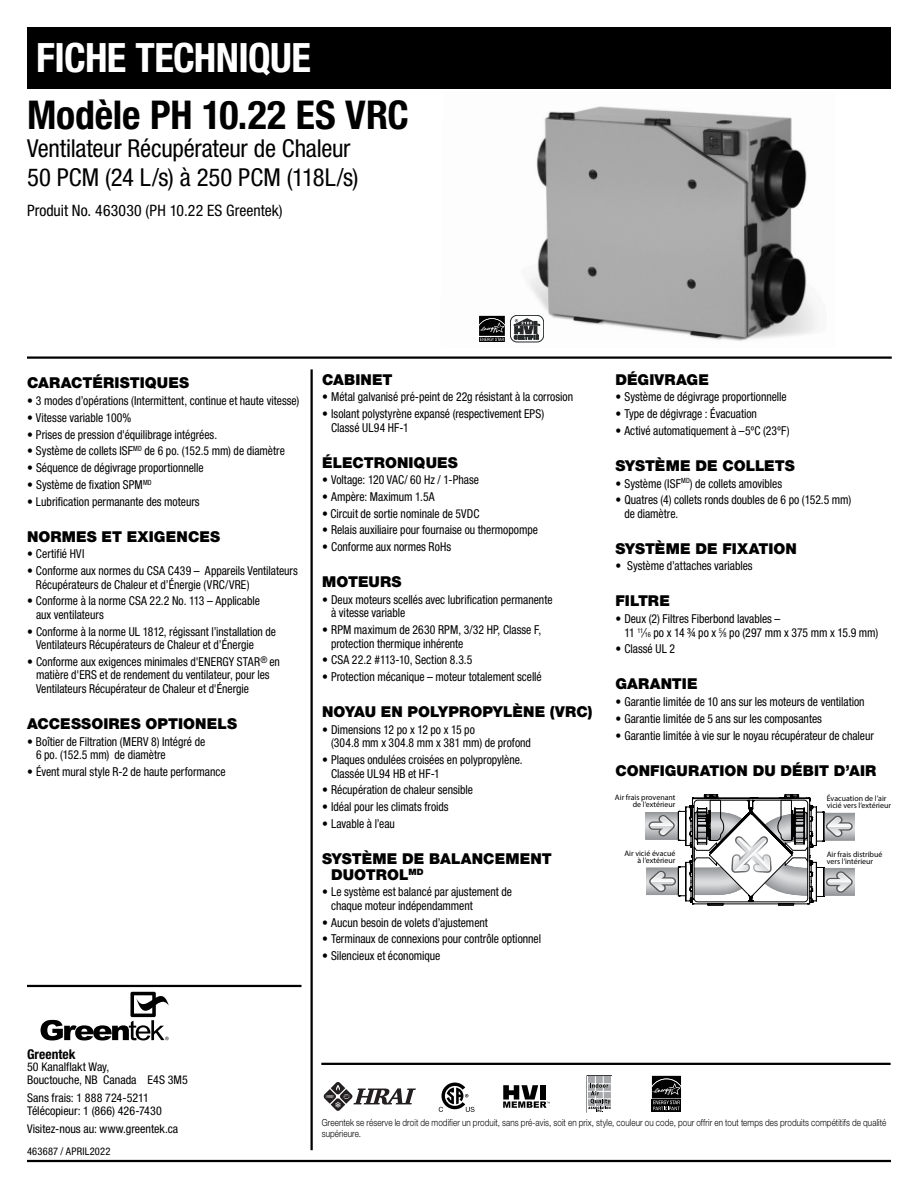
<style>
.page{position:relative;width:918px;height:1188px;background:#fff}
.page>*{position:absolute;margin:0;border:0;box-sizing:border-box;transform-origin:0 0}
.t1{font:700 condensed 40.5px "Helvetica Neue";letter-spacing:-.015em;color:#fff}
.t2{font:700 condensed 39.75px "Helvetica Neue";letter-spacing:-.005em;color:#000}
.t3{font:condensed 24.75px/28.5px "Helvetica Neue";letter-spacing:-.01em;color:#000}
.t4{font:condensed 15.75px "Helvetica Neue";letter-spacing:.005em;color:#000}
.t5{font:900 15px/15.8px "Helvetica Neue";letter-spacing:.005em;color:#000}
.t6{font:700 condensed 13.5px "Helvetica Neue";letter-spacing:.005em;color:#000}
.t7{font:condensed 12.3px/13.5px "Helvetica Neue";color:#000;scale:.95 1}
.t8{font:condensed 12px/12.8px "Helvetica Neue";color:#000}
.t9{font:condensed 10.5px "Helvetica Neue";letter-spacing:.02em;color:#000}
.t10{font:300 9.75px/10.5px "Helvetica Neue";letter-spacing:.01em;color:#000;scale:.83 1}
.t11{font:7.95px/6.9px "Myriad Pro";color:#000}
.s1{font-size:6.75px}
</style>
<div class="page">
<div style="left:27px;top:27px;width:864px;height:61px;background:#000"></div>
<hr style="left:27px;top:356px;width:865px;height:3px;background:#000">
<hr style="left:310px;top:369px;width:3px;height:781px;background:#000">
<img style="left:510px;top:106px;width:309px;height:237px">
<div style="left:510px;top:315px;width:34px;height:27px;border:1px solid #242829;border-radius:7px"></div>
<svg style="left:513px;top:319px;width:27px;height:21px"></svg>
<hr style="left:27px;top:985px;width:275px;height:2px;background:#000">
<hr style="left:27px;top:1160px;width:864px;height:2px;background:#000">
<svg style="left:324px;top:1082px;width:92px;height:29px"></svg>
<div style="left:587px;top:1075px;width:25px;height:38px;border:1px solid #010101"></div>
<div style="left:587px;top:1076px;width:24px;height:36px;background:#fff"></div>
<div style="left:588px;top:1076px;width:23px;height:30px;background:#a7a9ac"></div>
<hr style="left:595px;top:1076px;width:1px;height:30px;background:#fff">
<hr style="left:603px;top:1076px;width:1px;height:30px;background:#fff">
<svg style="left:588px;top:1083px;width:23px;height:29px"></svg>
<svg style="left:503px;top:1085px;width:47px;height:23px"></svg>
<div style="left:540px;top:1085px;width:6px;height:15px;background:#000"></div>
<svg style="left:439px;top:1083px;width:36px;height:29px"></svg>
<hr style="left:321px;top:1063px;width:570px;height:2px;background:#000">
<svg style="left:645px;top:795px;width:210px;height:111px"></svg>
<svg style="left:651px;top:1075px;width:30px;height:37px"></svg>
<svg style="left:652px;top:1110px;width:29px;height:2px"></svg>
<svg style="left:652px;top:1076px;width:29px;height:34px"></svg>
<div style="left:478px;top:315px;width:27px;height:21px;background:#d8d8d8"></div>
<svg style="left:478px;top:316px;width:27px;height:26px"></svg>
<svg style="left:41px;top:992px;width:128px;height:48px"></svg>
<h1 class="t1" style="left:36px;top:33px;width:276px">FICHE TECHNIQUE</h1>
<h2 class="t2" style="left:27px;top:91px;width:383px">Modèle PH 10.22 ES VRC</h2>
<h3 class="t3" style="left:27px;top:134px;width:333px">Ventilateur Récupérateur de Chaleur<br>50 PCM (24 L/s) à 250 PCM (118L/s)</h3>
<p class="t4" style="left:27px;top:201px;width:257px">Produit No. 463030 (PH 10.22 ES Greentek)</p>
<p class="t5" style="left:27px;top:375px;width:164px">CARACTÉRISTIQUES</p>
<p class="t7" style="left:27px;top:394px;width:288px">• 3 modes d’opérations (Intermittent, continue et haute vitesse)</p>
<p class="t7" style="left:27px;top:411px;width:111px">• Vitesse variable 100%</p>
<p class="t7" style="left:27px;top:427px;width:202px">• Prises de pression d'équilibrage intégrées.</p>
<p class="t7" style="left:27px;top:444px;width:273px">• Système de collets ISF<sup>MD</sup> de 6 po. (152.5 mm) de diamètre</p>
<p class="t7" style="left:27px;top:461px;width:187px">• Séquence de dégivrage proportionnelle</p>
<p class="t7" style="left:27px;top:478px;width:133px">• Système de fixation SPM<sup>MD</sup></p>
<p class="t7" style="left:27px;top:494px;width:183px">• Lubrification permanante des moteurs</p>
<p class="t5" style="left:27px;top:528px;width:195px">NORMES ET EXIGENCES</p>
<p class="t7" style="left:27px;top:547px;width:62px">• Certifié HVI</p>
<p class="t7" style="left:36px;top:564px;width:277px;text-indent:-9px">• Conforme aux normes du CSA C439 – Appareils Ventilateurs<br>Récupérateurs de Chaleur et d’Énergie (VRC/VRE)</p>
<p class="t7" style="left:36px;top:594px;width:237px;text-indent:-9px">• Conforme à la norme CSA 22.2 No. 113 – Applicable aux ventilateurs</p>
<p class="t7" style="left:36px;top:624px;width:254px;text-indent:-9px">• Conforme à la norme UL 1812, régissant l’installation de<br>Ventilateurs Récupérateurs de Chaleur et d’Énergie</p>
<p class="t7" style="left:36px;top:655px;width:258px;text-indent:-9px">• Conforme aux exigences minimales d'ENERGY STAR<sup>®</sup> en matière d'ERS et de rendement du ventilateur, pour les<br>Ventilateurs Récupérateur de Chaleur et d'Énergie</p>
<p class="t5" style="left:27px;top:716px;width:212px">ACCESSOIRES OPTIONELS</p>
<p class="t7" style="left:36px;top:734px;width:180px;text-indent:-9px">• Boîtier de Filtration (MERV 8) Intégré de<br>6 po. (152.5 mm) de diamètre</p>
<p class="t7" style="left:27px;top:765px;width:211px">• Évent mural style R-2 de haute performance</p>
<p class="t5" style="left:322px;top:371px;width:72px">CABINET</p>
<p class="t7" style="left:322px;top:390px;width:266px">• Métal galvanisé pré-peint de 22g résistant à la corrosion</p>
<p class="t7" style="left:331px;top:407px;width:226px;text-indent:-9px">• Isolant polystyrène expansé (respectivement EPS)<br>Classé UL94 HF-1</p>
<p class="t5" style="left:322px;top:454px;width:137px">ÉLECTRONIQUES</p>
<p class="t7" style="left:322px;top:473px;width:167px">• Voltage: 120 VAC/ 60 Hz / 1-Phase</p>
<p class="t7" style="left:322px;top:490px;width:120px">• Ampère: Maximum 1.5A</p>
<p class="t7" style="left:322px;top:507px;width:167px">• Circuit de sortie nominale de 5VDC</p>
<p class="t7" style="left:322px;top:523px;width:229px">• Relais auxiliaire pour fournaise ou thermopompe</p>
<p class="t7" style="left:322px;top:540px;width:137px">• Conforme aux normes RoHs</p>
<p class="t5" style="left:322px;top:574px;width:81px">MOTEURS</p>
<p class="t7" style="left:331px;top:593px;width:235px;text-indent:-9px">• Deux moteurs scellés avec lubrification permanente à vitesse variable</p>
<p class="t7" style="left:331px;top:623px;width:223px;text-indent:-9px">• RPM maximum de 2630 RPM, 3/32 HP, Classe F, protection thermique inhérente</p>
<p class="t7" style="left:322px;top:653px;width:160px">• CSA 22.2 #113-10, Section 8.3.5</p>
<p class="t7" style="left:322px;top:670px;width:233px">• Protection mécanique – moteur totalement scellé</p>
<p class="t5" style="left:322px;top:704px;width:272px">NOYAU EN POLYPROPYLÈNE (VRC)</p>
<p class="t7" style="left:331px;top:723px;width:212px;text-indent:-9px">• Dimensions 12 po x 12 po x 15 po<br>(304.8 mm x 304.8 mm x 381 mm) de profond</p>
<p class="t7" style="left:331px;top:753px;width:203px;text-indent:-9px">• Plaques ondulées croisées en polypropylène.<br>Classée UL94 HB et HF-1</p>
<p class="t7" style="left:322px;top:783px;width:160px">• Récupération de chaleur sensible</p>
<p class="t7" style="left:322px;top:800px;width:135px">• Idéal pour les climats froids</p>
<p class="t7" style="left:322px;top:817px;width:78px">• Lavable à l’eau</p>
<p class="t5" style="left:331px;top:851px;width:222px;text-indent:-9px">SYSTÈME DE BALANCEMENT<br>DUOTROL<sup>MD</sup></p>
<p class="t7" style="left:331px;top:885px;width:192px;text-indent:-9px">• Le système est balancé par ajustement de chaque moteur indépendamment</p>
<p class="t7" style="left:322px;top:915px;width:176px">• Aucun besoin de volets d’ajustement</p>
<p class="t7" style="left:322px;top:932px;width:232px">• Terminaux de connexions pour contrôle optionnel</p>
<p class="t7" style="left:322px;top:949px;width:126px">• Silencieux et économique</p>
<p class="t5" style="left:615px;top:371px;width:95px">DÉGIVRAGE</p>
<p class="t7" style="left:615px;top:390px;width:182px">• Système de dégivrage proportionnelle</p>
<p class="t7" style="left:615px;top:407px;width:151px">• Type de dégivrage : Évacuation</p>
<p class="t7" style="left:615px;top:424px;width:185px">• Activé automatiquement à –5ºC (23ºF)</p>
<p class="t5" style="left:615px;top:457px;width:181px">SYSTÈME DE COLLETS</p>
<p class="t7" style="left:615px;top:476px;width:177px">• Système (ISF<sup>MD</sup>) de collets amovibles</p>
<p class="t7" style="left:624px;top:493px;width:240px;text-indent:-9px">• Quatres (4) collets ronds doubles de 6 po (152.5 mm) de diamètre.</p>
<p class="t5" style="left:615px;top:540px;width:183px">SYSTÈME DE FIXATION</p>
<p class="t7" style="left:615px;top:559px;width:146px">• Système d’attaches variables</p>
<p class="t5" style="left:615px;top:593px;width:56px">FILTRE</p>
<p class="t7" style="left:624px;top:612px;width:269px;text-indent:-9px">• Deux (2) Filtres Fiberbond lavables –<br>11 <sup>11</sup>⁄<span class="s1">16</span> po x 14 ¾ po x <sup>5</sup>⁄<span class="s1">8</span> po (297 mm x 375 mm x 15.9 mm)</p>
<p class="t7" style="left:615px;top:642px;width:64px">• Classé UL 2</p>
<p class="t5" style="left:615px;top:676px;width:84px">GARANTIE</p>
<p class="t7" style="left:615px;top:695px;width:264px">• Garantie limitée de 10 ans sur les moteurs de ventilation</p>
<p class="t7" style="left:615px;top:712px;width:219px">• Garantie limitée de 5 ans sur les composantes</p>
<p class="t7" style="left:615px;top:729px;width:274px">• Garantie limitée à vie sur le noyau récupérateur de chaleur</p>
<p class="t5" style="left:615px;top:762px;width:263px">CONFIGURATION DU DÉBIT D’AIR</p>
<p class="t11" style="left:647px;top:569px;width:30px">Fresh Air</p>
<p class="t11" style="left:639px;top:625px;width:38px">Exhaust Air<br>To Outside</p>
<p class="t11" style="left:827px;top:625px;width:31px">Fresh Air<br>To Home</p>
<p class="t11" style="left:615px;top:794px;width:62px;text-align:right">Air frais provenant de l’extérieur</p>
<p class="t11" style="left:624px;top:850px;width:53px;text-align:right">Air vicié évacué à l’extérieur</p>
<p class="t11" style="left:827px;top:795px;width:66px">Évacuation de l’air vicié vers l’extérieur</p>
<p class="t11" style="left:827px;top:851px;width:57px">Air frais distribué vers l’intérieur</p>
<p class="t6" style="left:27px;top:1046px;width:50px">Greentek</p>
<p class="t8" style="left:27px;top:1061px;width:162px">50 Kanalflakt Way,<br>Bouctouche, NB Canada E4S 3M5</p>
<p class="t8" style="left:27px;top:1092px;width:136px">Sans frais: 1 888 724-5211<br>Télécopieur: 1 (866) 426-7430</p>
<p class="t8" style="left:27px;top:1122px;width:153px">Visitez-nous au: www.greentek.ca</p>
<p class="t9" style="left:27px;top:1145px;width:85px">463687 / APRIL2022</p>
<p class="t10" style="left:322px;top:1117px;width:682px">Greentek se réserve le droit de modifier un produit, sans pré-avis, soit en prix, style, couleur ou code, pour offrir en tout temps des produits compétitifs de qualité supérieure.</p>
</div>
